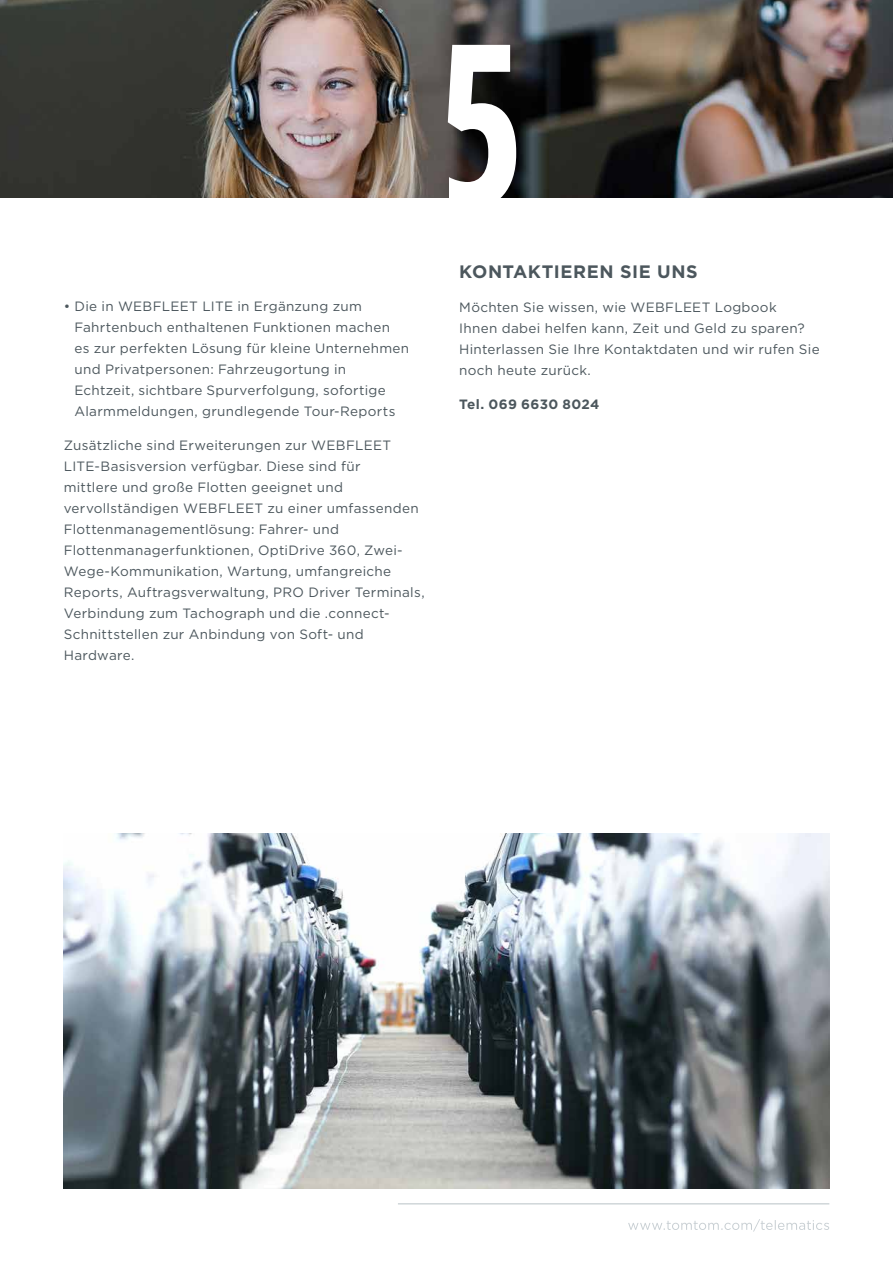
<style>
.page{position:relative;width:893px;height:1263px;background:#fff}
.page>*{position:absolute;margin:0;border:0;box-sizing:border-box;transform-origin:0 0}
.t1{font:700 232.5px "Gotham Condensed";color:#fff}
.t2{font:700 18px "Gotham";letter-spacing:.03em;color:#4c575d}
.t3{font:13.5px/21px "Gotham";letter-spacing:.02em;color:#4c575d}
.t4{font:700 13.5px "Gotham";letter-spacing:.02em;color:#4c575d}
</style>
<div class="page">
<hr style="left:398px;top:1203px;width:431px;height:1px;background:#c8cfd3">
<svg style="left:628px;top:1219px;width:201px;height:12px"></svg>
<img style="left:0;top:0;width:893px;height:198px">
<img style="left:64px;top:833px;width:765px;height:355px">
<p class="t3" style="left:75px;top:296px;width:336px;text-indent:-11px">• Die in WEBFLEET LITE in Ergänzung zum Fahrtenbuch enthaltenen Funktionen machen<br>es zur perfekten Lösung für kleine Unternehmen und Privatpersonen: Fahrzeugortung in Echtzeit, sichtbare Spurverfolgung, sofortige Alarmmeldungen, grundlegende Tour-Reports</p>
<p class="t3" style="left:64px;top:435px;width:362px">Zusätzliche sind Erweiterungen zur WEBFLEET LITE-Basisversion verfügbar. Diese sind für<br>mittlere und große Flotten geeignet und vervollständigen WEBFLEET zu einer umfassenden Flottenmanagementlösung: Fahrer- und Flottenmanagerfunktionen, OptiDrive 360, Zwei-Wege-Kommunikation, Wartung, umfangreiche Reports, Auftragsverwaltung, PRO Driver Terminals, Verbindung zum Tachograph und die .connect-Schnittstellen zur Anbindung von Soft- und Hardware.</p>
<h1 class="t1" style="left:442px;top:-5px;width:79px">5</h1>
<h2 class="t2" style="left:459px;top:260px;width:240px">KONTAKTIEREN SIE UNS</h2>
<p class="t3" style="left:459px;top:296px;width:362px">Möchten Sie wissen, wie WEBFLEET Logbook<br>Ihnen dabei helfen kann, Zeit und Geld zu sparen?<br>Hinterlassen Sie Ihre Kontaktdaten und wir rufen Sie noch heute zurück.</p>
<p class="t4" style="left:459px;top:395px;width:142px">Tel. 069 6630 8024</p>
</div>
